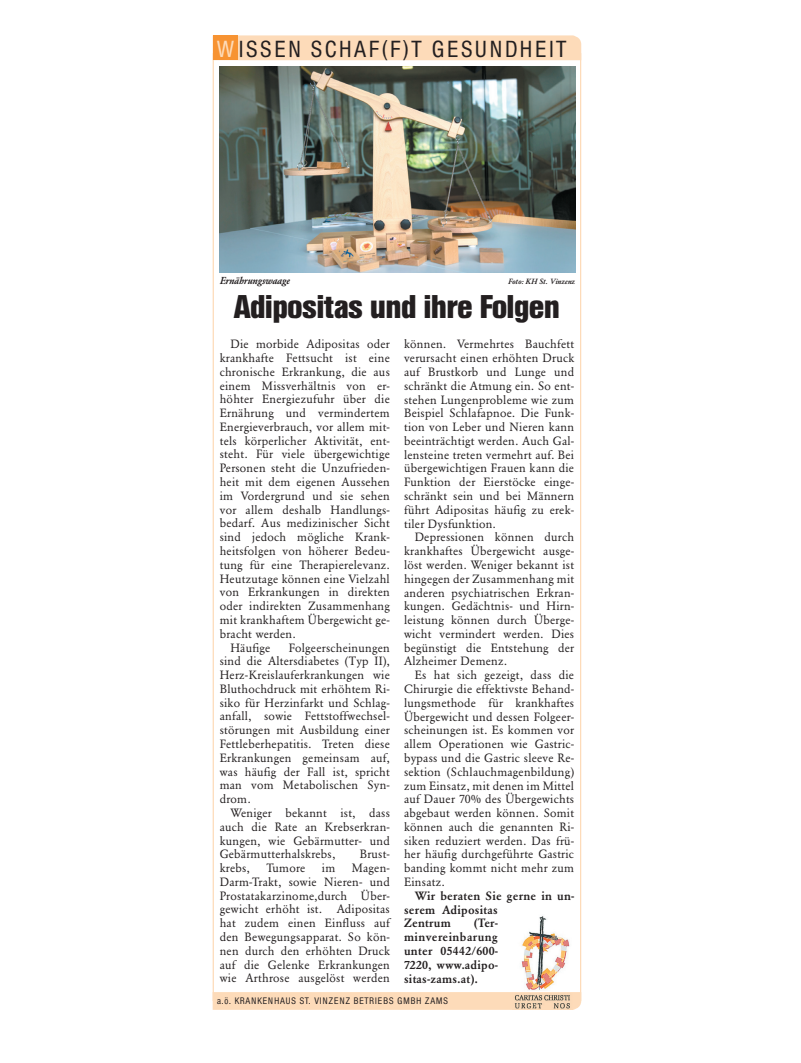
<style>
.page{position:relative;width:801px;height:1063px;background:#fff}
.page>*{position:absolute;margin:0;border:0;box-sizing:border-box;transform-origin:0 0}
.t1{font:700 32.5px "Helvetica Condensed BQ";letter-spacing:-.02em;color:#231f20}
.t2{font:300 23.12px "Helvetica Condensed BQ";letter-spacing:.14em;color:#231f20}
.t3{font:11.88px/13.8px "Garamond BQ";letter-spacing:.02em;color:#231f20;text-align:justify}
.t4{font:500 11.88px/13.8px "Garamond BQ";letter-spacing:.02em;color:#231f20}
.t5{font:italic 500 10px "Garamond BQ";color:#231f20}
.t6{font:300 9.38px "Helvetica Condensed BQ";letter-spacing:.1em;color:#231f20}
.t7{font:italic 500 7.5px "Garamond BQ";color:#231f20}
.s1{color:#fddbb9}
</style>
<div class="page">
<svg style="left:213px;top:60px;width:368px;height:932px"></svg>
<div style="left:237px;top:35px;width:344px;height:25px;background:#fddbb9"></div>
<div style="left:213px;top:35px;width:24px;height:25px;background:#f79332"></div>
<div style="left:213px;top:992px;width:368px;height:18px;background:#fddbb9"></div>
<img style="left:512px;top:914px;width:60px;height:76px">
<img style="left:512px;top:994px;width:60px;height:16px">
<img style="left:220px;top:66px;width:355px;height:206px">
<h2 class="t2" style="left:217px;top:36px;width:351px"><span class="s1">W</span>ISSEN SCHAF(F)T GESUNDHEIT</h2>
<p class="t5" style="left:220px;top:275px;width:72px">Ernährungswaage</p>
<p class="t7" style="left:508px;top:277px;width:68px">Foto: KH St. Vinzenz</p>
<h1 class="t1" style="left:234px;top:289px;width:328px">Adipositas und ihre Folgen</h1>
<p class="t3" style="left:230px;top:337px;width:161px">Die morbide Adipositas oder</p>
<p class="t3" style="left:220px;top:351px;width:172px">krankhafte Fettsucht ist eine</p>
<p class="t3" style="left:220px;top:365px;width:172px">chronische Erkrankung, die aus</p>
<p class="t3" style="left:220px;top:379px;width:172px">einem Missverhältnis von er-</p>
<p class="t3" style="left:220px;top:393px;width:172px">höhter Energiezufuhr über die</p>
<p class="t3" style="left:220px;top:406px;width:172px">Ernährung und vermindertem</p>
<p class="t3" style="left:220px;top:420px;width:172px">Energieverbrauch, vor allem mit-</p>
<p class="t3" style="left:220px;top:434px;width:172px">tels körperlicher Aktivität, ent-</p>
<p class="t3" style="left:220px;top:448px;width:172px">steht. Für viele übergewichtige</p>
<p class="t3" style="left:220px;top:461px;width:172px">Personen steht die Unzufrieden-</p>
<p class="t3" style="left:220px;top:475px;width:172px">heit mit dem eigenen Aussehen</p>
<p class="t3" style="left:220px;top:489px;width:172px">im Vordergrund und sie sehen</p>
<p class="t3" style="left:220px;top:503px;width:172px">vor allem deshalb Handlungs-</p>
<p class="t3" style="left:220px;top:517px;width:172px">bedarf. Aus medizinischer Sicht</p>
<p class="t3" style="left:220px;top:530px;width:172px">sind jedoch mögliche Krank-</p>
<p class="t3" style="left:220px;top:544px;width:172px">heitsfolgen von höherer Bedeu-</p>
<p class="t3" style="left:220px;top:558px;width:172px">tung für eine Therapierelevanz.</p>
<p class="t3" style="left:220px;top:572px;width:172px">Heutzutage können eine Vielzahl</p>
<p class="t3" style="left:220px;top:586px;width:172px">von Erkrankungen in direkten</p>
<p class="t3" style="left:220px;top:599px;width:172px">oder indirekten Zusammenhang</p>
<p class="t3" style="left:220px;top:613px;width:172px">mit krankhaftem Übergewicht ge-</p>
<p class="t3" style="left:220px;top:627px;width:77px">bracht werden.</p>
<p class="t3" style="left:230px;top:641px;width:41px">Häufige</p>
<p class="t3" style="left:404px;top:338px;width:172px">können. Vermehrtes Bauchfett verursacht einen erhöhten Druck auf Brustkorb und Lunge und schränkt die Atmung ein. So ent&shy;stehen Lungenprobleme wie zum Beispiel Schlafapnoe. Die Funk&shy;tion von Leber und Nieren kann beeinträchtigt werden. Auch Gal&shy;lensteine treten vermehrt auf. Bei übergewichtigen Frauen kann die Funktion der Eierstöcke einge&shy;schränkt sein und bei Männern führt Adipositas häufig zu erek&shy;tiler Dysfunktion.</p>
<p class="t3" style="left:404px;top:531px;width:172px;text-indent:11px">Depressionen können durch krankhaftes Übergewicht ausge&shy;löst werden. Weniger bekannt ist hingegen der Zusammenhang mit anderen psychiatrischen Erkran&shy;kungen. Gedächtnis- und Hirn&shy;leistung können durch Überge&shy;wicht vermindert werden. Dies begünstigt die Entstehung der Alzheimer Demenz.</p>
<p class="t3" style="left:404px;top:668px;width:172px;text-indent:11px">Es hat sich gezeigt, dass die Chirurgie die effektivste Behand&shy;lungsmethode für krankhaftes Übergewicht und dessen Folgeer&shy;scheinungen ist. Es kommen vor allem Operationen wie Gastric&shy;bypass und die Gastric sleeve Re&shy;sektion (Schlauchmagenbildung) zum Einsatz, mit denen im Mittel auf Dauer 70% des Übergewichts abgebaut werden können. Somit können auch die genannten Ri&shy;siken reduziert werden. Das frü&shy;her häufig durchgeführte Gastric banding kommt nicht mehr zum Einsatz.</p>
<p class="t4" style="left:404px;top:889px;width:172px;text-indent:11px">Wir beraten Sie gerne in un&shy;serem Adipositas<br>Zentrum</p>
<p class="t3" style="left:220px;top:641px;width:172px;text-indent:69px">Folgeerscheinungen sind die Altersdiabetes (Typ II), Herz-Kreislauferkrankungen wie Bluthochdruck mit erhöhtem Ri&shy;siko für Herzinfarkt und Schlag&shy;anfall, sowie Fettstoffwechsel&shy;störungen mit Ausbildung einer Fettleberhepatitis. Treten diese Erkrankungen gemeinsam auf, was häufig der Fall ist, spricht man vom Metabolischen Syn&shy;drom.</p>
<p class="t3" style="left:220px;top:806px;width:172px;text-indent:11px">Weniger bekannt ist, dass auch die Rate an Krebserkran&shy;kungen, wie Gebärmutter- und Gebärmutterhalskrebs,</p>
<p class="t3" style="left:360px;top:847px;width:32px">Brust-</p>
<p class="t3" style="left:220px;top:861px;width:32px">krebs,</p>
<p class="t3" style="left:266px;top:861px;width:41px">Tumore</p>
<p class="t3" style="left:322px;top:861px;width:15px">im</p>
<p class="t3" style="left:220px;top:861px;width:172px;text-indent:132px">Magen-Darm-Trakt, sowie Nieren- und Prostatakarzinome,durch Über&shy;gewicht erhöht ist. Adipositas hat zudem einen Einfluss auf den Bewegungsapparat. So kön&shy;nen durch den erhöhten Druck auf die Gelenke Erkrankungen wie Arthrose ausgelöst werden</p>
<p class="t4" style="left:404px;top:917px;width:95px;text-align:justify;text-indent:70px">(Ter&shy;minvereinbarung unter 05442/600- 7220, www.adipo&shy;sitas-zams.at).</p>
<p class="t6" style="left:217px;top:996px;width:233px">a.ö. KRANKENHAUS ST. VINZENZ BETRIEBS GMBH ZAMS</p>
</div>
